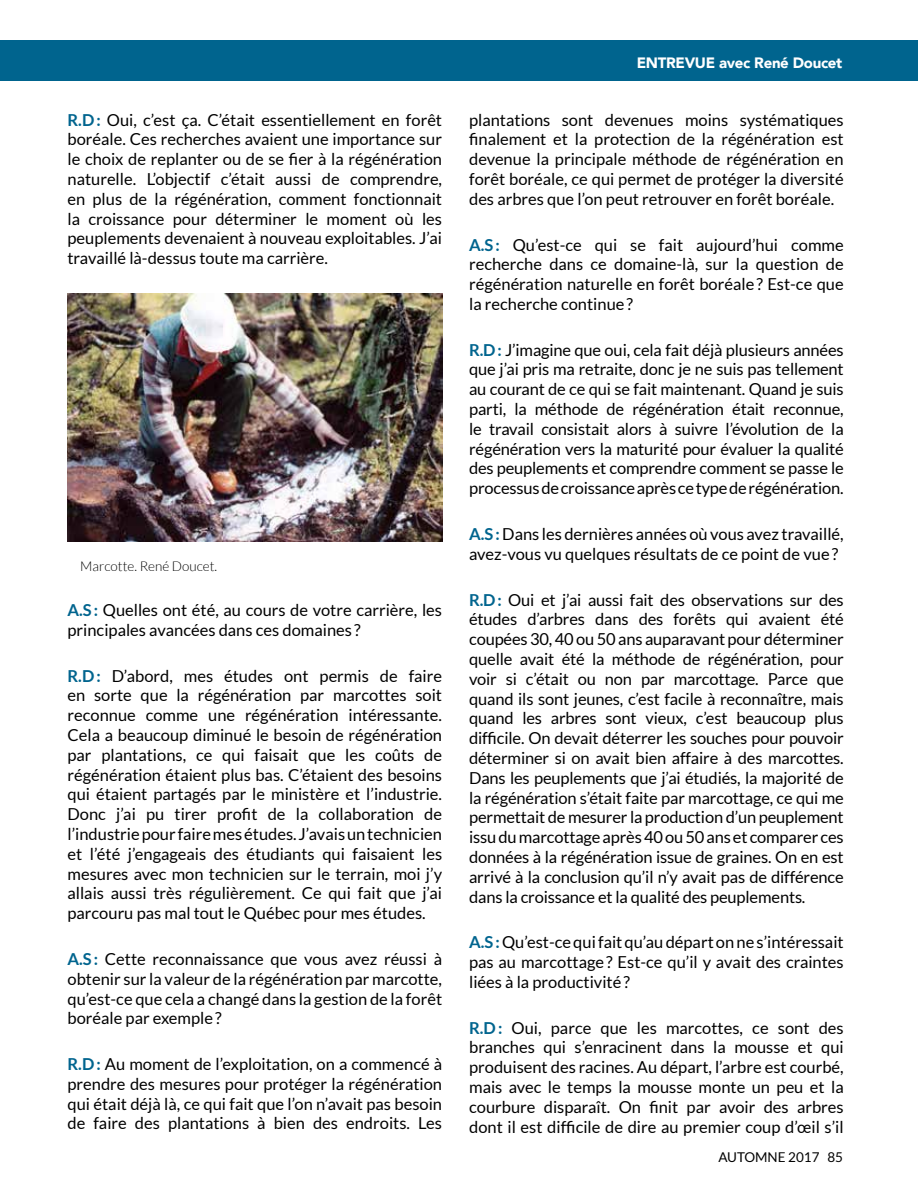
<style>
.page{position:relative;width:918px;height:1188px;background:#fff}
.page>*{position:absolute;margin:0;border:0;box-sizing:border-box;transform-origin:0 0}
.t1{font:16.5px/19.8px "Lato";color:#000;text-align:justify}
.t2{font:900 15px "Avenir";letter-spacing:-.02em;color:#fff}
.t3{font:300 13.5px "Lato";color:#000}
.t4{font:13.5px "Lato";color:#000}
.s1{font-weight:700;color:#00648e}
</style>
<div class="page">
<div style="left:0;top:40px;width:918px;height:41px;background:#00648e"></div>
<img style="left:68px;top:293px;width:374px;height:248px">
<p class="t1" style="left:68px;top:110px;width:376px"><span class="s1">R.D:</span> Oui, c’est ça. C’était essentiellement en forêt boréale. Ces recherches avaient une importance sur le choix de replanter ou de se fier à la régénération naturelle. L’objectif c’était aussi de comprendre, en plus de la régénération, comment fonctionnait la croissance pour déterminer le moment où les peuplements devenaient à nouveau exploitables. J’ai travaillé là-dessus toute ma carrière.</p>
<p class="t3" style="left:80px;top:559px;width:139px">Marcotte. René Doucet.</p>
<p class="t1" style="left:68px;top:600px;width:376px"><span class="s1">A.S:</span> Quelles ont été, au cours de votre carrière, les principales avancées dans ces domaines ?</p>
<p class="t1" style="left:68px;top:666px;width:376px"><span class="s1">R.D:</span> D’abord, mes études ont permis de faire en sorte que la régénération par marcottes soit reconnue comme une régénération intéressante.<br>Cela a beaucoup diminué le besoin de régénération par plantations, ce qui faisait que les coûts de régénération étaient plus bas. C’étaient des besoins qui étaient partagés par le ministère et l’industrie.<br>Donc j’ai pu tirer profit de la collaboration de l’industrie pour faire mes études. J’avais un technicien et l’été j’engageais des étudiants qui faisaient les mesures avec mon technicien sur le terrain, moi j’y allais aussi très régulièrement. Ce qui fait que j’ai parcouru pas mal tout le Québec pour mes études.</p>
<p class="t1" style="left:68px;top:949px;width:376px"><span class="s1">A.S:</span> Cette reconnaissance que vous avez réussi à obtenir sur la valeur de la régénération par marcotte, qu’est-ce que cela a changé dans la gestion de la forêt boréale par exemple?</p>
<p class="t1" style="left:68px;top:1054px;width:376px"><span class="s1">R.D:</span> Au moment de l’exploitation, on a commencé à prendre des mesures pour protéger la régénération qui était déjà là, ce qui fait que l’on n’avait pas besoin de faire des plantations à bien des endroits. Les</p>
<p class="t2" style="left:637px;top:50px;width:207px">ENTREVUE avec René Doucet</p>
<p class="t1" style="left:469px;top:110px;width:376px">plantations sont devenues moins systématiques finalement et la protection de la régénération est devenue la principale méthode de régénération en forêt boréale, ce qui permet de protéger la diversité des arbres que l’on peut retrouver en forêt boréale.</p>
<p class="t1" style="left:469px;top:235px;width:376px"><span class="s1">A.S:</span> Qu’est-ce qui se fait aujourd’hui comme recherche dans ce domaine-là, sur la question de régénération naturelle en forêt boréale? Est-ce que la recherche continue?</p>
<p class="t1" style="left:469px;top:340px;width:376px"><span class="s1">R.D:</span> J’imagine que oui, cela fait déjà plusieurs années que j’ai pris ma retraite, donc je ne suis pas tellement au courant de ce qui se fait maintenant. Quand je suis parti, la méthode de régénération était reconnue, le travail consistait alors à suivre l’évolution de la régénération vers la maturité pour évaluer la qualité des peuplements et comprendre comment se passe le processus de croissance après ce type de régénération.</p>
<p class="t1" style="left:469px;top:524px;width:376px"><span class="s1">A.S:</span> Dans les dernières années où vous avez travaillé, avez-vous vu quelques résultats de ce point de vue?</p>
<p class="t1" style="left:469px;top:590px;width:376px"><span class="s1">R.D:</span> Oui et j’ai aussi fait des observations sur des études d’arbres dans des forêts qui avaient été coupées 30, 40 ou 50 ans auparavant pour déterminer quelle avait été la méthode de régénération, pour voir si c’était ou non par marcottage. Parce que quand ils sont jeunes, c’est facile à reconnaître, mais quand les arbres sont vieux, c’est beaucoup plus difficile. On devait déterrer les souches pour pouvoir déterminer si on avait bien affaire à des marcottes.<br>Dans les peuplements que j’ai étudiés, la majorité de la régénération s’était faite par marcottage, ce qui me permettait de mesurer la production d’un peuplement issu du marcottage après 40 ou 50 ans et comparer ces données à la régénération issue de graines. On en est arrivé à la conclusion qu’il n’y avait pas de différence dans la croissance et la qualité des peuplements.</p>
<p class="t1" style="left:469px;top:932px;width:376px"><span class="s1">A.S:</span> Qu’est-ce qui fait qu’au départ on ne s’intéressait pas au marcottage? Est-ce qu’il y avait des craintes liées à la productivité?</p>
<p class="t1" style="left:469px;top:1018px;width:376px"><span class="s1">R.D:</span> Oui, parce que les marcottes, ce sont des branches qui s’enracinent dans la mousse et qui produisent des racines. Au départ, l’arbre est courbé, mais avec le temps la mousse monte un peu et la courbure disparaît. On finit par avoir des arbres dont il est difficile de dire au premier coup d’œil s’il</p>
<p class="t4" style="left:718px;top:1149px;width:126px">AUTOMNE 2017 85</p>
</div>
